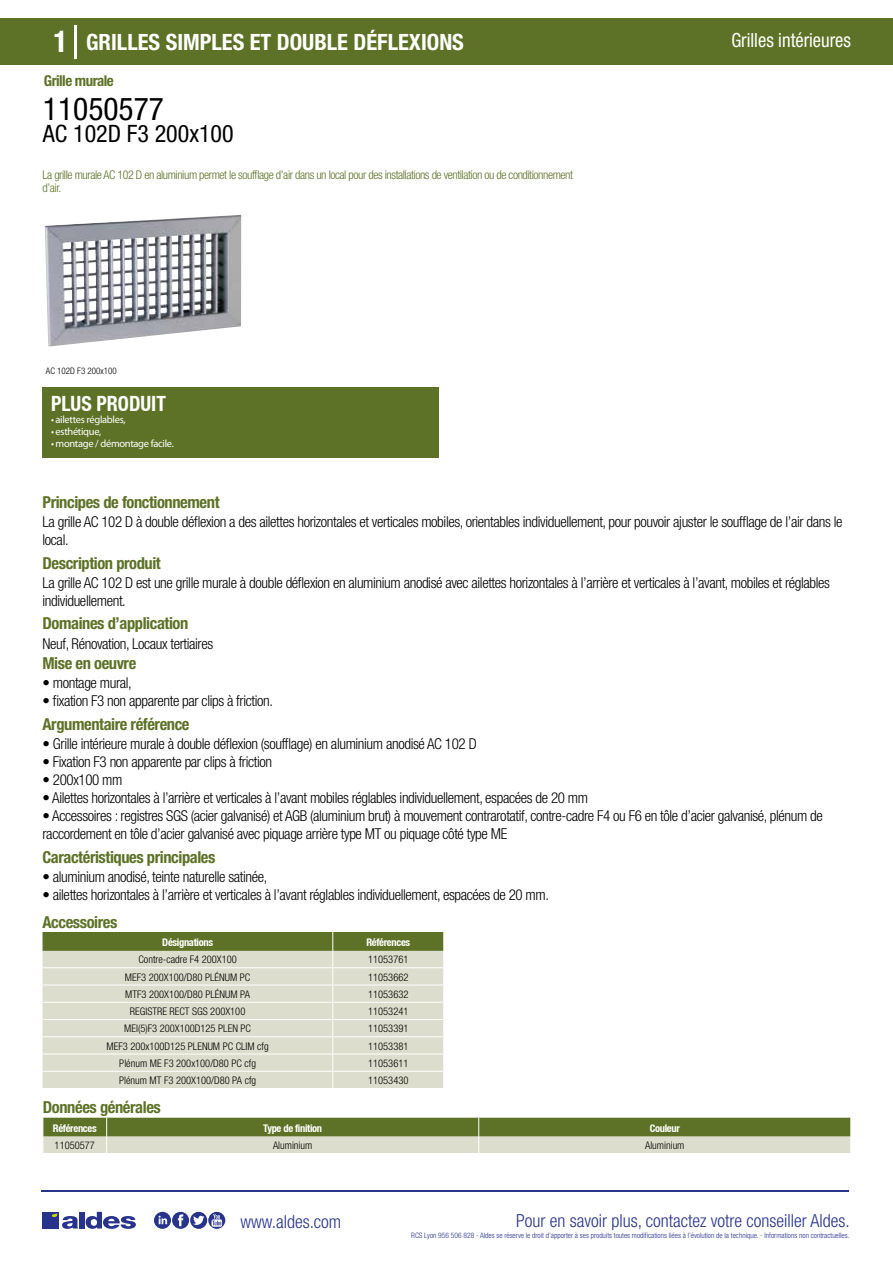
<style>
.page{position:relative;width:893px;height:1263px;background:#fff}
.page>*{position:absolute;margin:0;border:0;box-sizing:border-box;transform-origin:0 0}
.t1{font:condensed 31.5px "Helvetica Neue LT Std";color:#000}
.t2{font:condensed 24px "Helvetica Neue LT Std";color:#000}
.t3{font:700 condensed 22.5px "Helvetica Neue LT Std";color:#fff}
.t4{font:700 condensed 21px "Helvetica Neue";color:#fff;scale:.95 1}
.t5{font:condensed 19.5px "Helvetica Neue LT Std";color:#fff;scale:.95 1}
.t6{font:300 condensed 18px "Helvetica Neue";color:#28348b}
.t7{font:700 condensed 16.5px "Helvetica Neue LT Std";letter-spacing:-.025em;color:#5d7227}
.t8{font:300 condensed 15px/18px "Helvetica Neue LT Std";letter-spacing:-.025em;color:#000}
.t9{font:700 condensed 15px "Helvetica Neue LT Std";letter-spacing:-.035em;color:#5d7227}
.t10{font:300 condensed 12px/13.5px "Helvetica Neue LT Std";letter-spacing:-.035em;color:#5d7227}
.t11{font:300 condensed 10.5px "Helvetica Neue";color:#000}
.t12{font:10.5px "Myriad Pro";letter-spacing:-.03em;color:#fff}
.t13{font:700 condensed 10.5px "Helvetica Neue";letter-spacing:-.03em;color:#fff}
.t14{font:300 condensed 9px "Helvetica Neue";color:#000}
.t15{font:300 condensed 7.5px "Helvetica Neue";color:#28348b}
.s1{font-size:30px}
</style>
<div class="page">
<div style="left:0;top:18px;width:893px;height:46px;background:#5d7227"></div>
<div style="left:43px;top:387px;width:396px;height:70px;background:#5d7227"></div>
<hr style="left:74px;top:25px;width:2px;height:33px;background:#fff">
<svg style="left:45px;top:215px;width:197px;height:132px"></svg>
<svg style="left:43px;top:932px;width:401px;height:156px;background:#cfd1bb"></svg>
<svg style="left:43px;top:1118px;width:808px;height:35px;background:#9aa576"></svg>
<hr style="left:41px;top:1190px;width:808px;height:1px;background:#28348b">
<svg style="left:154px;top:1212px;width:71px;height:17px"></svg>
<div style="left:42px;top:1212px;width:17px;height:16px;background:#28348b"></div>
<div style="left:79px;top:1212px;width:5px;height:16px;background:#28348b"></div>
<svg style="left:86px;top:1212px;width:50px;height:17px"></svg>
<svg style="left:52px;top:1213px;width:26px;height:16px"></svg>
<h3 class="t3" style="left:54px;top:28px;width:412px"><span class="s1">1</span> GRILLES SIMPLES ET DOUBLE DÉFLEXIONS</h3>
<h3 class="t5" style="left:731px;top:29px;width:127px">Grilles intérieures</h3>
<p class="t9" style="left:44px;top:71px;width:72px">Grille murale</p>
<h1 class="t1" style="left:43px;top:91px;width:122px">11050577</h1>
<h2 class="t2" style="left:43px;top:120px;width:192px">AC 102D F3 200x100</h2>
<p class="t10" style="left:43px;top:167px;width:532px">La grille murale AC 102 D en aluminium permet le soufflage d’air dans un local pour des installations de ventilation ou de conditionnement d’air.</p>
<p class="t14" style="left:46px;top:365px;width:72px">AC 102D F3 200x100</p>
<p class="t14" style="left:46px;top:365px;width:49px">Grille AC 102D</p>
<h3 class="t4" style="left:51px;top:391px;width:122px">PLUS PRODUIT</h3>
<p class="t12" style="left:51px;top:413px;width:76px">• ailettes réglables,</p>
<p class="t12" style="left:51px;top:425px;width:52px">• esthétique,</p>
<p class="t12" style="left:51px;top:437px;width:124px">• montage / démontage facile.</p>
<p class="t7" style="left:43px;top:492px;width:179px">Principes de fonctionnement</p>
<p class="t8" style="left:43px;top:513px;width:801px">La grille AC 102 D à double déflexion a des ailettes horizontales et verticales mobiles, orientables individuellement, pour pouvoir ajuster le soufflage de l’air dans le local.</p>
<p class="t8" style="left:43px;top:573px;width:789px">La grille AC 102 D est une grille murale à double déflexion en aluminium anodisé avec ailettes horizontales à l’arrière et verticales à l’avant, mobiles et réglables individuellement.</p>
<p class="t8" style="left:43px;top:634px;width:172px">Neuf, Rénovation, Locaux tertiaires</p>
<p class="t8" style="left:43px;top:674px;width:91px">• montage mural,</p>
<p class="t8" style="left:43px;top:692px;width:232px">• fixation F3 non apparente par clips à friction.</p>
<p class="t7" style="left:43px;top:553px;width:120px">Description produit</p>
<p class="t7" style="left:43px;top:613px;width:147px">Domaines d’application</p>
<p class="t7" style="left:43px;top:653px;width:95px">Mise en oeuvre</p>
<p class="t7" style="left:43px;top:714px;width:149px">Argumentaire référence</p>
<p class="t8" style="left:43px;top:734px;width:436px">• Grille intérieure murale à double déflexion (soufflage) en aluminium anodisé AC 102 D</p>
<p class="t8" style="left:43px;top:752px;width:231px">• Fixation F3 non apparente par clips à friction</p>
<p class="t8" style="left:43px;top:770px;width:81px">• 200x100 mm</p>
<p class="t8" style="left:43px;top:788px;width:547px">• Ailettes horizontales à l’arrière et verticales à l’avant mobiles réglables individuellement, espacées de 20 mm</p>
<p class="t8" style="left:43px;top:806px;width:782px">• Accessoires : registres SGS (acier galvanisé) et AGB (aluminium brut) à mouvement contrarotatif, contre-cadre F4 ou F6 en tôle d’acier galvanisé, plénum de raccordement en tôle d’acier galvanisé avec piquage arrière type MT ou piquage côté type ME</p>
<p class="t7" style="left:43px;top:847px;width:174px">Caractéristiques principales</p>
<p class="t8" style="left:43px;top:867px;width:226px">• aluminium anodisé, teinte naturelle satinée,</p>
<p class="t8" style="left:43px;top:885px;width:508px">• ailettes horizontales à l’arrière et verticales à l’avant réglables individuellement, espacées de 20 mm.</p>
<p class="t7" style="left:43px;top:912px;width:76px">Accessoires</p>
<p class="t13" style="left:162px;top:936px;width:52px">Désignations</p>
<p class="t13" style="left:366px;top:936px;width:45px">Références</p>
<p class="t11" style="left:138px;top:953px;width:100px">Contre-cadre F4 200X100</p>
<p class="t11" style="left:368px;top:953px;width:42px">11053761</p>
<p class="t11" style="left:125px;top:971px;width:127px">MEF3 200X100/D80 PLÉNUM PC</p>
<p class="t11" style="left:368px;top:971px;width:42px">11053662</p>
<p class="t11" style="left:125px;top:988px;width:126px">MTF3 200X100/D80 PLÉNUM PA</p>
<p class="t11" style="left:368px;top:988px;width:42px">11053632</p>
<p class="t11" style="left:130px;top:1005px;width:117px">REGISTRE RECT SGS 200X100</p>
<p class="t11" style="left:368px;top:1005px;width:42px">11053241</p>
<p class="t11" style="left:124px;top:1022px;width:128px">MEI(5)F3 200X100D125 PLEN PC</p>
<p class="t11" style="left:368px;top:1022px;width:42px">11053391</p>
<p class="t11" style="left:107px;top:1040px;width:164px">MEF3 200x100D125 PLENUM PC CLIM cfg</p>
<p class="t11" style="left:368px;top:1040px;width:42px">11053381</p>
<p class="t11" style="left:119px;top:1057px;width:138px">Plénum ME F3 200x100/D80 PC cfg</p>
<p class="t11" style="left:368px;top:1057px;width:42px">11053611</p>
<p class="t11" style="left:119px;top:1074px;width:139px">Plénum MT F3 200X100/D80 PA cfg</p>
<p class="t11" style="left:368px;top:1074px;width:42px">11053430</p>
<p class="t7" style="left:43px;top:1097px;width:119px">Données générales</p>
<p class="t13" style="left:53px;top:1122px;width:45px">Références</p>
<p class="t13" style="left:263px;top:1122px;width:60px">Type de finition</p>
<p class="t13" style="left:650px;top:1122px;width:32px">Couleur</p>
<p class="t11" style="left:55px;top:1139px;width:42px">11050577</p>
<p class="t11" style="left:273px;top:1139px;width:41px">Aluminium</p>
<p class="t11" style="left:645px;top:1139px;width:41px">Aluminium</p>
<p class="t6" style="left:240px;top:1211px;width:102px">www.aldes.com</p>
<p class="t6" style="left:516px;top:1211px;width:335px">Pour en savoir plus, contactez votre conseiller Aldes.</p>
<p class="t15" style="left:411px;top:1230px;width:440px">RCS Lyon 956 506 828 - Aldes se réserve le droit d’apporter à ses produits toutes modifications liées à l’évolution de la technique. - Informations non contractuelles.</p>
</div>
